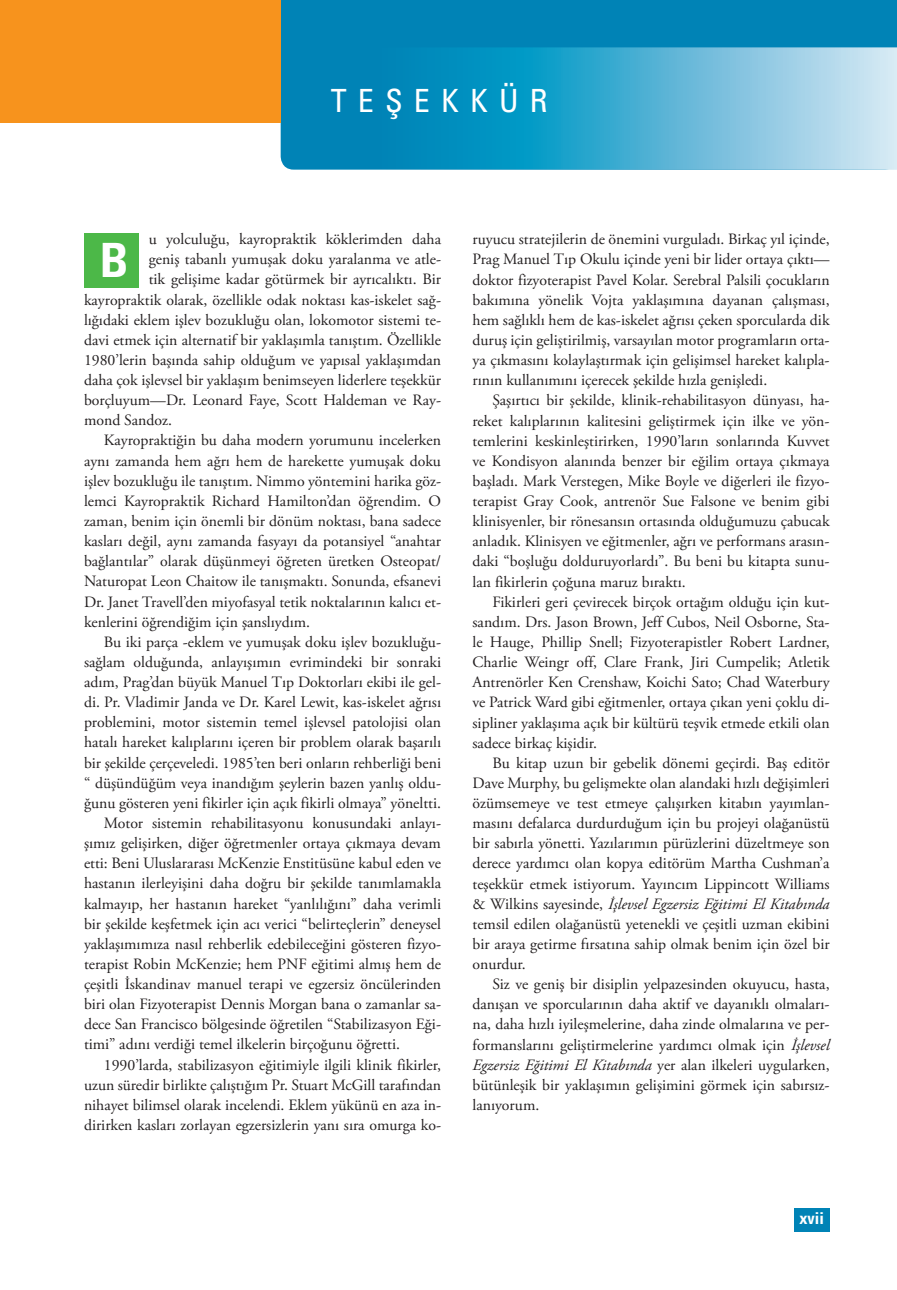
<style>
.page{position:relative;width:897px;height:1290px;background:#fff}
.page>*{position:absolute;margin:0;border:0;box-sizing:border-box;transform-origin:0 0}
.t1{font:700 47.25px "Univers LT Std 47 Cn Lt";color:#fff}
.t2{font:32.02px "Univers LT Std 57 Cn";letter-spacing:.35em;color:#fff}
.t3{font:700 16.45px "Univers LT Std 47 Cn Lt";color:#fff}
.t4{font:15.75px/20.1px "Garamondd";color:#231f20;text-align:justify}
.s1{font-style:italic}
</style>
<div class="page">
<div style="left:281px;top:0;width:616px;height:170px;background:#0083b6"></div>
<div style="left:0;top:0;width:281px;height:122px;background:#f7931d"></div>
<svg style="left:378px;top:47px;width:519px;height:123px;background:#50b1d3"></svg>
<div style="left:794px;top:1207px;width:36px;height:24px;background:#0083b6"></div>
<div style="left:84px;top:233px;width:54px;height:54px;background:#4cb848"></div>
<h2 class="t2" style="left:331px;top:81px;width:218px">TEŞEKKÜR</h2>
<p class="t4" style="left:149px;top:230px;width:294px">u yolculuğu, kayropraktik köklerimden daha</p>
<p class="t4" style="left:149px;top:250px;width:294px">geniş tabanlı yumuşak doku yaralanma ve atle-</p>
<p class="t4" style="left:149px;top:270px;width:294px">tik gelişime kadar götürmek bir ayrıcalıktı. Bir</p>
<p class="t4" style="left:84px;top:290px;width:359px">kayropraktik olarak, özellikle odak noktası kas-iskelet sağ-</p>
<p class="t4" style="left:84px;top:310px;width:359px">lığıdaki eklem işlev bozukluğu olan, lokomotor sistemi te-</p>
<p class="t4" style="left:84px;top:330px;width:359px">davi etmek için alternatif bir yaklaşımla tanıştım. Özellikle</p>
<p class="t4" style="left:84px;top:350px;width:359px">1980’lerin başında sahip olduğum ve yapısal yaklaşımdan</p>
<p class="t4" style="left:84px;top:371px;width:359px">daha çok işlevsel bir yaklaşım benimseyen liderlere teşekkür</p>
<p class="t4" style="left:84px;top:391px;width:359px">borçluyum—Dr. Leonard Faye, Scott Haldeman ve Ray-</p>
<p class="t4" style="left:84px;top:411px;width:89px">mond Sandoz.</p>
<p class="t4" style="left:104px;top:431px;width:339px">Kayropraktiğin bu daha modern yorumunu incelerken</p>
<p class="t4" style="left:84px;top:451px;width:359px">aynı zamanda hem ağrı hem de harekette yumuşak doku</p>
<p class="t4" style="left:84px;top:471px;width:359px">işlev bozukluğu ile tanıştım. Nimmo yöntemini harika göz-</p>
<p class="t4" style="left:84px;top:491px;width:359px">lemci Kayropraktik Richard Hamilton’dan öğrendim. O</p>
<p class="t4" style="left:84px;top:511px;width:359px">zaman, benim için önemli bir dönüm noktası, bana sadece</p>
<p class="t4" style="left:84px;top:532px;width:359px">kasları değil, aynı zamanda fasyayı da potansiyel “anahtar</p>
<p class="t4" style="left:84px;top:552px;width:359px">bağlantılar” olarak düşünmeyi öğreten üretken Osteopat/</p>
<p class="t4" style="left:84px;top:572px;width:359px">Naturopat Leon Chaitow ile tanışmaktı. Sonunda, efsanevi</p>
<p class="t4" style="left:84px;top:592px;width:359px">Dr. Janet Travell’den miyofasyal tetik noktalarının kalıcı et-</p>
<p class="t4" style="left:84px;top:612px;width:228px">kenlerini öğrendiğim için şanslıydım.</p>
<p class="t4" style="left:104px;top:632px;width:339px">Bu iki parça -eklem ve yumuşak doku işlev bozukluğu-</p>
<p class="t4" style="left:84px;top:652px;width:359px">sağlam olduğunda, anlayışımın evrimindeki bir sonraki</p>
<p class="t4" style="left:84px;top:672px;width:359px">adım, Prag’dan büyük Manuel Tıp Doktorları ekibi ile gel-</p>
<p class="t4" style="left:84px;top:693px;width:359px">di. Pr. Vladimir Janda ve Dr. Karel Lewit, kas-iskelet ağrısı</p>
<p class="t4" style="left:84px;top:713px;width:359px">problemini, motor sistemin temel işlevsel patolojisi olan</p>
<p class="t4" style="left:84px;top:733px;width:359px">hatalı hareket kalıplarını içeren bir problem olarak başarılı</p>
<p class="t4" style="left:84px;top:753px;width:359px">bir şekilde çerçeveledi. 1985’ten beri onların rehberliği beni</p>
<p class="t4" style="left:84px;top:773px;width:359px">“ düşündüğüm veya inandığım şeylerin bazen yanlış oldu-</p>
<p class="t4" style="left:84px;top:793px;width:359px">ğunu gösteren yeni fikirler için açık fikirli olmaya” yöneltti.</p>
<p class="t4" style="left:104px;top:813px;width:339px">Motor sistemin rehabilitasyonu konusundaki anlayı-</p>
<p class="t4" style="left:84px;top:833px;width:359px">şımız gelişirken, diğer öğretmenler ortaya çıkmaya devam</p>
<p class="t4" style="left:84px;top:854px;width:359px">etti: Beni Uluslararası McKenzie Enstitüsüne kabul eden ve</p>
<p class="t4" style="left:84px;top:874px;width:359px">hastanın ilerleyişini daha doğru bir şekilde tanımlamakla</p>
<p class="t4" style="left:84px;top:894px;width:359px">kalmayıp, her hastanın hareket “yanlılığını” daha verimli</p>
<p class="t4" style="left:84px;top:914px;width:359px">bir şekilde keşfetmek için acı verici “belirteçlerin” deneysel</p>
<p class="t4" style="left:84px;top:934px;width:359px">yaklaşımımıza nasıl rehberlik edebileceğini gösteren fizyo-</p>
<p class="t4" style="left:84px;top:954px;width:359px">terapist Robin McKenzie; hem PNF eğitimi almış hem de</p>
<p class="t4" style="left:84px;top:974px;width:359px">çeşitli İskandinav manuel terapi ve egzersiz öncülerinden</p>
<p class="t4" style="left:84px;top:995px;width:359px">biri olan Fizyoterapist Dennis Morgan bana o zamanlar sa-</p>
<p class="t4" style="left:84px;top:1015px;width:359px">dece San Francisco bölgesinde öğretilen “Stabilizasyon Eği-</p>
<p class="t4" style="left:84px;top:1035px;width:317px">timi” adını verdiği temel ilkelerin birçoğunu öğretti.</p>
<p class="t4" style="left:104px;top:1055px;width:339px">1990’larda, stabilizasyon eğitimiyle ilgili klinik fikirler,</p>
<p class="t4" style="left:84px;top:1075px;width:359px">uzun süredir birlikte çalıştığım Pr. Stuart McGill tarafından</p>
<p class="t4" style="left:84px;top:1095px;width:359px">nihayet bilimsel olarak incelendi. Eklem yükünü en aza in-</p>
<p class="t4" style="left:84px;top:1115px;width:359px">dirirken kasları zorlayan egzersizlerin yanı sıra omurga ko-</p>
<h1 class="t1" style="left:100px;top:231px;width:30px">B</h1>
<p class="t4" style="left:473px;top:230px;width:359px">ruyucu stratejilerin de önemini vurguladı. Birkaç yıl içinde, Prag Manuel Tıp Okulu içinde yeni bir lider ortaya çıktı— doktor fizyoterapist Pavel Kolar. Serebral Palsili çocukların bakımına yönelik Vojta yaklaşımına dayanan çalışması, hem sağlıklı hem de kas-iskelet ağrısı çeken sporcularda dik duruş için geliştirilmiş, varsayılan motor programların orta&shy;ya çıkmasını kolaylaştırmak için gelişimsel hareket kalıpla&shy;rının kullanımını içerecek şekilde hızla genişledi.</p>
<p class="t4" style="left:473px;top:391px;width:359px;text-indent:20px">Şaşırtıcı bir şekilde, klinik-rehabilitasyon dünyası, ha&shy;reket kalıplarının kalitesini geliştirmek için ilke ve yön&shy;temlerini keskinleştirirken, 1990’ların sonlarında Kuvvet ve Kondisyon alanında benzer bir eğilim ortaya çıkmaya başladı. Mark Verstegen, Mike Boyle ve diğerleri ile fizyo&shy;terapist Gray Cook, antrenör Sue Falsone ve benim gibi klinisyenler, bir rönesansın ortasında olduğumuzu çabucak anladık. Klinisyen ve eğitmenler, ağrı ve performans arasın&shy;daki “boşluğu dolduruyorlardı”. Bu beni bu kitapta sunu&shy;lan fikirlerin çoğuna maruz bıraktı.</p>
<p class="t4" style="left:473px;top:592px;width:359px;text-indent:20px">Fikirleri geri çevirecek birçok ortağım olduğu için kut&shy;sandım. Drs. Jason Brown, Jeff Cubos, Neil Osborne, Sta&shy;le Hauge, Phillip Snell; Fizyoterapistler Robert Lardner, Charlie Weingr off, Clare Frank, Jiri Cumpelik; Atletik Antrenörler Ken Crenshaw, Koichi Sato; Chad Waterbury ve Patrick Ward gibi eğitmenler, ortaya çıkan yeni çoklu di&shy;sipliner yaklaşıma açık bir kültürü teşvik etmede etkili olan sadece birkaç kişidir.</p>
<p class="t4" style="left:473px;top:753px;width:359px;text-indent:20px">Bu kitap uzun bir gebelik dönemi geçirdi. Baş editör Dave Murphy, bu gelişmekte olan alandaki hızlı değişimleri özümsemeye ve test etmeye çalışırken kitabın yayımlan&shy;masını defalarca durdurduğum için bu projeyi olağanüstü bir sabırla yönetti. Yazılarımın pürüzlerini düzeltmeye son derece yardımcı olan kopya editörüm Martha Cushman’a teşekkür etmek istiyorum. Yayıncım Lippincott Williams &amp; Wilkins sayesinde, <span class="s1">İşlevsel Egzersiz Eğitimi El Kitabında </span>temsil edilen olağanüstü yetenekli ve çeşitli uzman ekibini bir araya getirme fırsatına sahip olmak benim için özel bir onurdur.</p>
<p class="t4" style="left:473px;top:975px;width:359px;text-indent:20px">Siz ve geniş bir disiplin yelpazesinden okuyucu, hasta, danışan ve sporcularının daha aktif ve dayanıklı olmaları&shy;na, daha hızlı iyileşmelerine, daha zinde olmalarına ve per&shy;formanslarını geliştirmelerine yardımcı olmak için <span class="s1">İşlevsel Egzersiz Eğitimi El Kitabında</span> yer alan ilkeleri uygularken, bütünleşik bir yaklaşımın gelişimini görmek için sabırsız&shy;lanıyorum.</p>
<p class="t3" style="left:799px;top:1208px;width:26px">xvii</p>
</div>
